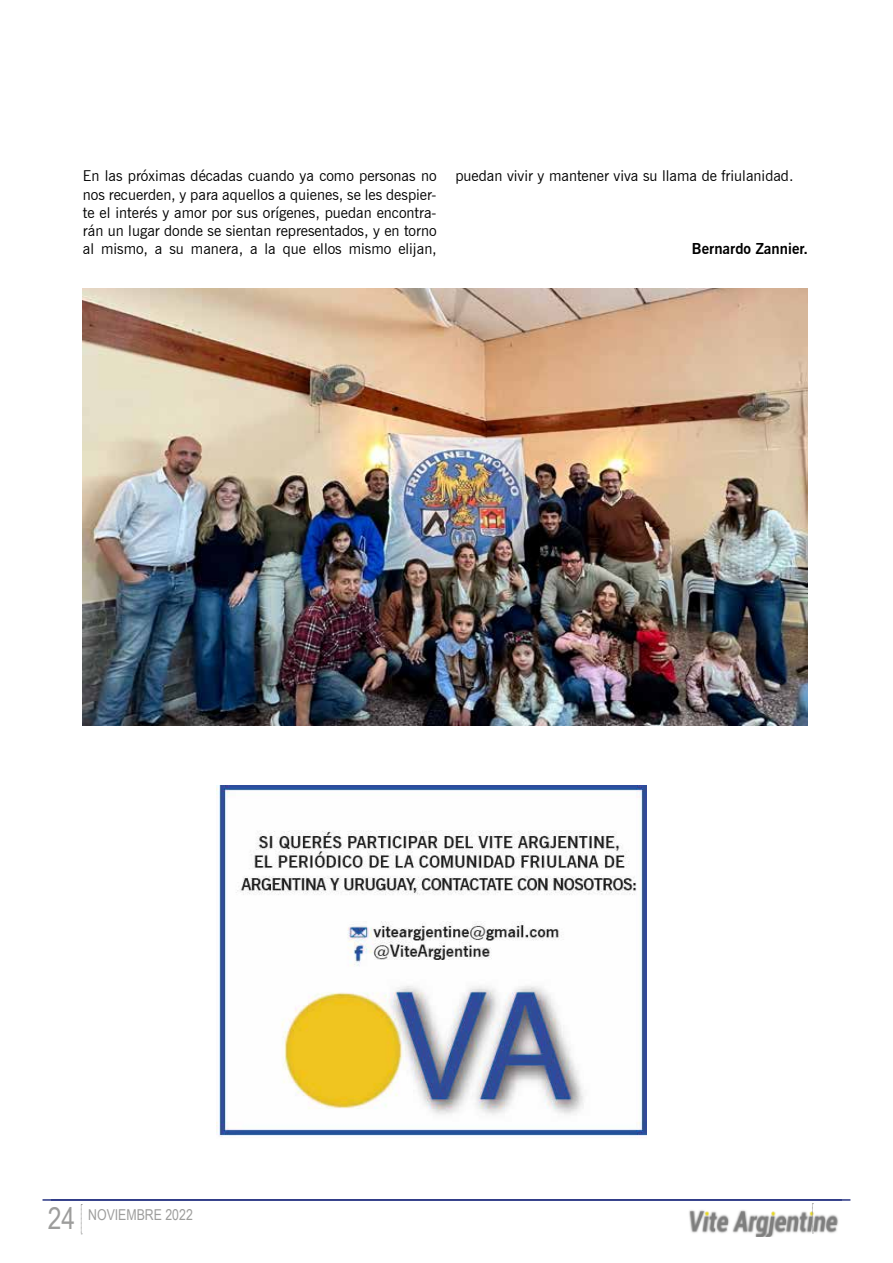
<style>
.page{position:relative;width:893px;height:1263px;background:#fff}
.page>*{position:absolute;margin:0;border:0;box-sizing:border-box;transform-origin:0 0}
.t1{font:15px/18px "News Gothic BT";color:#000;text-align:justify}
.t2{font:700 15px "News Gothic BT";color:#000}
.t3{font:15px "Arial Narrow";color:#9d9d9c}
.s1{font-size:30px}
</style>
<div class="page">
<hr style="left:43px;top:1199px;width:799px;height:2px;background:#283583">
<svg style="left:81px;top:1204px;width:1px;height:30px"></svg>
<img style="left:689px;top:1210px;width:150px;height:26px">
<hr style="left:51px;top:1199px;width:799px;height:2px;background:#283583">
<svg style="left:812px;top:1203px;width:1px;height:31px"></svg>
<img style="left:83px;top:288px;width:725px;height:437px">
<img style="left:216px;top:785px;width:430px;height:352px">
<p class="t1" style="left:83px;top:167px;width:355px">En las próximas décadas cuando ya como personas no nos recuerden, y para aquellos a quienes, se les despier&shy;te el interés y amor por sus orígenes, puedan encontra&shy;rán un lugar donde se sientan representados, y en torno al mismo, a su manera, a la que ellos mismo elijan,</p>
<p class="t1" style="left:455px;top:167px;width:340px">puedan vivir y mantener viva su llama de friulanidad.</p>
<p class="t2" style="left:692px;top:239px;width:118px">Bernardo Zannier.</p>
<p class="t3" style="left:48px;top:1204px;width:146px"><span class="s1">24</span> NOVIEMBRE 2022</p>
</div>
